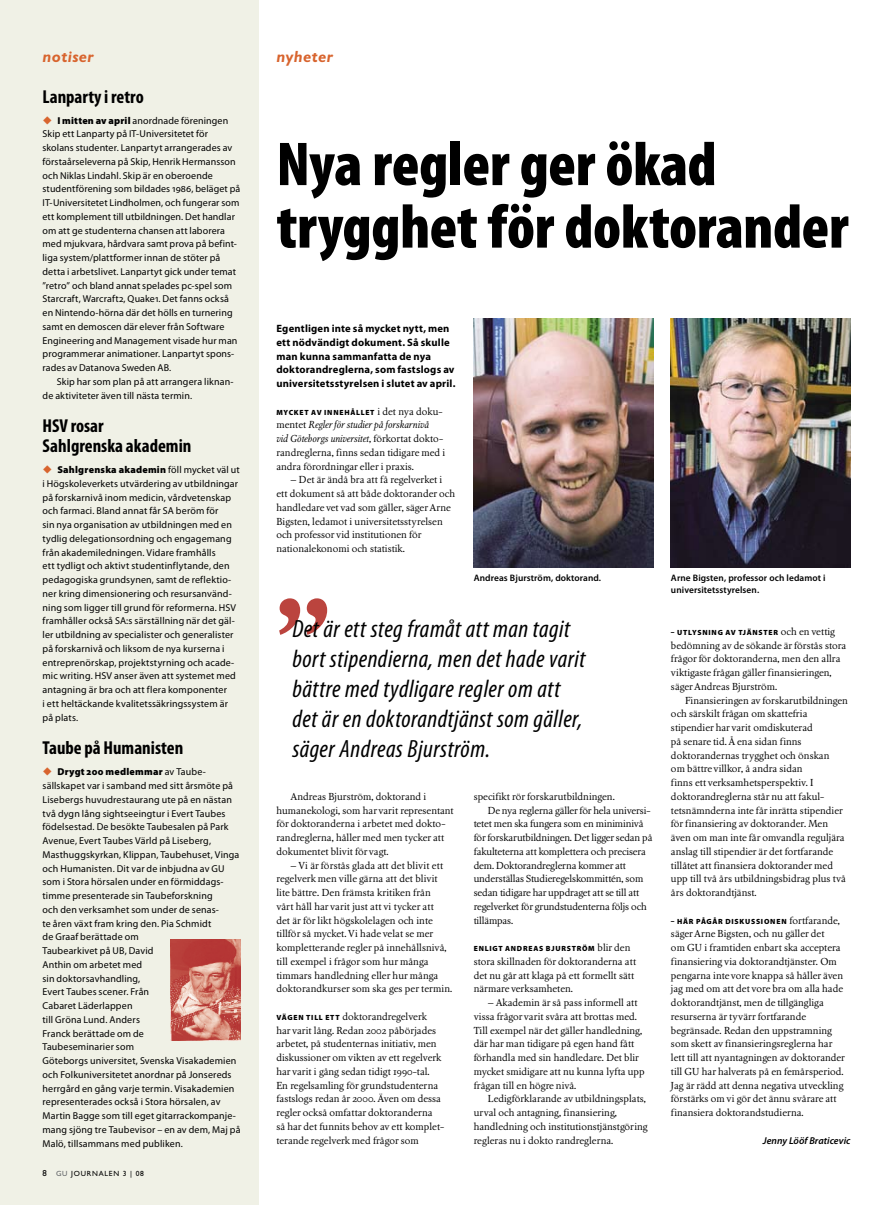
<style>
.page{position:relative;width:886px;height:1205px;background:#fff}
.page>*{position:absolute;margin:0;border:0;box-sizing:border-box;transform-origin:0 0}
.t1{font:150px "Nordling BQ Reg Os F";color:#bb443e}
.t2{font:900 condensed 62.5px/62.5px "Myriad Pro";letter-spacing:-.005em;color:#000}
.t3{font:italic condensed 25px/30px "Myriad Pro";letter-spacing:.02em;color:#000}
.t4{font:700 condensed 18.75px/20px "Myriad Pro";color:#000}
.t5{font:italic 700 16.25px "Gill Sans";letter-spacing:.025em;color:#d8642e}
.t6{font:700 10.62px/13.8px "Myriad Pro";letter-spacing:.015em;color:#000}
.t7{font:10px/13.8px "Nordling BQ Reg Os F";letter-spacing:.005em;color:#000}
.t8{font:10px/13.8px "Myriad Pro";letter-spacing:.015em;color:#000}
.t9{font:italic 10px/13.8px "Nordling BQ";letter-spacing:.005em;color:#000}
.t10{font:italic 600 10px "Myriad Pro";letter-spacing:.005em;color:#000}
.t11{font:600 9.38px/11.9px "Myriad Pro";letter-spacing:.01em;color:#000}
.t12{font:900 7.5px "Myriad Pro";letter-spacing:.1em;color:#000}
.t13{font:7.5px "Gill Sans";letter-spacing:.1em;color:#000}
.s1{color:#d8642e}
.s2{font-weight:900}
.s3{font-family:"Nordling BQ Reg Os F";font-weight:400;font-size:10px}
.s4{font-family:"Nordling BQ Reg Os F";font-style:normal}
.s5{font-family:"Myriad Pro";font-weight:900;font-size:7.5px}
.s6{color:#636669}
</style>
<div class="page">
<div style="left:0;top:0;width:259px;height:1205px;background:#f0f1e6"></div>
<img style="left:474px;top:319px;width:179px;height:248px">
<img style="left:671px;top:319px;width:179px;height:248px">
<img style="left:171px;top:939px;width:70px;height:101px">
<h3 class="t5" style="left:43px;top:47px;width:53px">notiser</h3>
<h3 class="t5" style="left:276px;top:47px;width:58px">nyheter</h3>
<h3 class="t4" style="left:43px;top:86px;width:103px">Lanparty i retro</h3>
<p class="t8" style="left:42px;top:113px;width:199px"><span class="s1">◆</span> <span class="s2">I MITTEN AV APRIL</span> anordnade föreningen Skip ett Lanparty på IT- Universitetet för skolans studenter. Lanpartyt arrangerades av förstaårseleverna på Skip, Henrik Hermansson och Niklas Lindahl. Skip är en oberoende student-förening som bildades 1986, beläget på IT-Universitetet Lindholmen, och fungerar som ett komplement till utbildningen. Det handlar om att ge studenterna chansen att laborera med mjukvara, hårdvara samt prova på befint&shy;liga system/plattformer innan de stöter på detta i arbetslivet. Lanpartyt gick under temat ”retro” och bland annat spelades pc-spel som Starcraft, Warcraft2, Quake1. Det fanns också en Nintendo-hörna där det hölls en turnering samt en demoscen där elever från Software Engineering and Management visade hur man programmerar animationer. Lanpartyt spons&shy;rades av Datanova Sweden AB.</p>
<p class="t8" style="left:43px;top:374px;width:193px;text-indent:14px">Skip har som plan på att arrangera liknan&shy;de aktiviteter även till nästa termin.</p>
<h3 class="t4" style="left:43px;top:416px;width:150px">HSV rosar<br>Sahlgrenska akademin</h3>
<p class="t8" style="left:43px;top:463px;width:199px"><span class="s1">◆</span> <span class="s2">SAHLGRENSKA AKADEMIN</span> föll mycket väl ut i Högskoleverkets utvärdering av utbildningar på forskarnivå inom medicin, vårdvetenskap och farmaci. Bland annat får SA beröm för<br>sin nya organisation av utbildningen med en tydlig delegationsordning och engagemang från akademiledningen. Vidare framhålls<br>ett tydligt och aktivt studentinflytande, den pedagogiska grundsynen, samt de reflektio&shy;ner kring dimensionering och resursanvänd&shy;ning som ligger till grund för reformerna. HSV framhåller också SA:s särställning när det gäl&shy;ler utbildning av specialister och generalister på forskarnivå och liksom de nya kurserna i entreprenörskap, projektstyrning och acade&shy;mic writing. HSV</p>
<h2 class="t2" style="left:276px;top:131px;width:574px">Nya regler ger ökad trygghet för doktorander</h2>
<p class="t6" style="left:276px;top:321px;width:180px">Egentligen inte så mycket nytt, men ett nödvändigt dokument. Så skulle man kunna sammanfatta de nya doktorandreglerna, som fastslogs av universitetsstyrelsen i slutet av april.</p>
<p class="t12" style="left:276px;top:407px;width:167px">MYCKET AV INNEHÅLLET <span class="s3">i det nya doku-</span></p>
<p class="t9" style="left:276px;top:418px;width:168px"><span class="s4">men-tet</span> Regler för studier på forskarnivå vid Göteborgs universitet<span class="s4">, förkortat dokto-</span></p>
<p class="t7" style="left:276px;top:446px;width:170px">randreglerna, finns sedan tidigare med i andra förordningar eller i praxis.</p>
<p class="t7" style="left:276px;top:473px;width:180px;text-indent:14px">– Det är ändå bra att få regelverket i ett dokument så att både doktorander och handledare vet vad som gäller, säger Arne Bigsten, ledamot i universitetsstyrelsen och professor vid institutionen för national-ekonomi och statistik.</p>
<p class="t11" style="left:474px;top:572px;width:129px">Andreas Bjurström, doktorand.</p>
<p class="t11" style="left:671px;top:572px;width:156px">Arne Bigsten, professor och ledamot i universitetsstyrelsen.</p>
<h1 class="t1" style="left:274px;top:570px;width:61px">”</h1>
<h3 class="t3" style="left:292px;top:613px;width:295px">Det är ett steg framåt att man tagit bort stipendierna, men det hade varit bättre med tydligare regler om att det är en doktorandtjänst som gäller, säger Andreas Bjurström.</h3>
<p class="t12" style="left:671px;top:627px;width:166px">– UTLYSNING AV TJÄNSTER <span class="s3">och en vettig</span></p>
<p class="t7" style="left:671px;top:638px;width:177px">bedömning av de sökande är förstås stora frågor för doktoranderna, men den allra viktigaste frågan gäller finansieringen, säger Andreas Bjurström.</p>
<p class="t7" style="left:671px;top:693px;width:178px;text-indent:14px">Finansieringen av forskarutbildningen och särskilt frågan om skattefria stipendier har varit omdiskuterad<br>på senare tid. Å ena sidan finns doktorandernas trygghet och önskan<br>om bättre villkor, å andra sidan<br>finns ett verksamhetsperspektiv. I doktorandreglerna står nu att fakul&shy;tetsnämnderna inte får inrätta stipendier för finansiering av doktorander. Men även om man inte får omvandla reguljära anslag till stipendier är det fortfarande tillåtet att finansiera doktorander med upp till två års utbildningsbidrag plus två års doktorandtjänst.</p>
<p class="t12" style="left:671px;top:916px;width:170px">– HÄR PÅGÅR DIS KUSSI ONEN <span class="s3">fortfarande,</span></p>
<p class="t7" style="left:671px;top:927px;width:176px">säger Arne Bigsten, och nu gäller det<br>om GU i framtiden enbart ska acceptera finansiering via doktorandtjänster. Om pengarna inte vore knappa så håller även jag med om att det vore bra om alla hade doktorandtjänst, men de tillgängliga resurserna är tyvärr fortfarande begränsade. Redan den uppstramning som skett av finansieringsreglerna har lett till att nyantagningen av doktorander till GU har halverats på en femårsperiod.<br>Jag är rädd att denna negativa utveckling förstärks om vi gör det ännu svårare att finansiera doktorandstudierna.</p>
<p class="t10" style="left:763px;top:1134px;width:89px">Jenny Lööf Braticevic</p>
<p class="t8" style="left:43px;top:669px;width:195px;text-indent:72px">anser även att systemet med antagning är bra och att flera komponenter<br>i ett heltäckande kvalitetssäkringssystem är på plats.</p>
<h3 class="t4" style="left:43px;top:738px;width:142px">Taube på Humanisten</h3>
<p class="t8" style="left:43px;top:765px;width:199px"><span class="s1">◆</span> <span class="s2">DRYGT 200 MEDLEMMAR</span> av Taube&shy;sällskapet var i samband med sitt årsmöte på Lisebergs huvudrestaurang ute på en nästan två dygn lång sightseeingtur i Evert Taubes födelsestad. De besökte Taubesalen på Park Avenue, Evert Taubes Värld på Liseberg, Masthuggskyrkan, Klippan, Taubehuset, Vinga och Humanisten. Dit var de inbjudna av GU som i Stora hörsalen under en förmiddags&shy;timme presenterade sin Taubeforskning<br>och den verksamhet som under de senas-<br>te åren växt fram kring den. Pia Schmidt<br>de Graaf berättade om<br>Taubearkivet på UB, David<br>Anthin om arbetet med<br>sin doktorsavhandling,<br>Evert Taubes scener. Från<br>Cabaret Läderlappen<br>till Gröna Lund. Anders<br>Franck berättade om de<br>Taubeseminarier som<br>Göteborgs universitet, Svenska Visakademien och Folkuniversitetet anordnar på Jonsereds herrgård en gång varje termin. Visakademien representerades också i Stora hörsalen, av Martin Bagge som till eget gitarrackompanje&shy;mang sjöng tre Taubevisor – en av dem, Maj på Malö, tillsammans med publiken.</p>
<p class="t7" style="left:276px;top:790px;width:179px;text-indent:14px">Andreas Bjurström, doktorand i humanekologi, som har varit representant för doktoranderna i arbetet med dokto&shy;randreglerna, håller med men tycker att dokumentet blivit för vagt.</p>
<p class="t7" style="left:276px;top:858px;width:177px;text-indent:14px">– Vi är förstås glada att det blivit ett regelverk men ville gärna att det blivit lite bättre. Den främsta kritiken från<br>vårt håll har varit just att vi tycker att<br>det är för likt högskolelagen och inte tillför så mycket. Vi hade velat se mer kompletterande regler på innehållsnivå, till exempel i frågor som hur många timmars handledning eller hur många doktorandkurser som ska ges per termin.</p>
<p class="t7" style="left:276px;top:1010px;width:169px"><span class="s5">VÄGEN TI LL ETT</span> doktorandregelverk har varit lång. Redan 2002 påbörjades arbetet, på studenternas initiativ, men diskussioner om vikten av ett regelverk har varit i gång sedan tidigt 1990-tal.<br>En regelsamling för grundstudenterna fastslogs redan år 2000. Även om dessa regler också omfattar doktoranderna så har det funnits behov av ett komplet&shy;terande regelverk med frågor som</p>
<p class="t7" style="left:474px;top:790px;width:143px">specifikt rör forskarutbildningen.</p>
<p class="t7" style="left:488px;top:803px;width:163px">De nya reglerna gäller för hela univer-si-</p>
<p class="t7" style="left:474px;top:817px;width:171px">tetet men ska fungera som en mini-minivå</p>
<p class="t7" style="left:474px;top:831px;width:180px">för forskarutbildningen. Det ligger sedan på</p>
<p class="t7" style="left:474px;top:845px;width:174px">fakulteterna att komp-lettera och precisera</p>
<p class="t7" style="left:474px;top:858px;width:154px">dem. Dokto-randreglerna kommer att</p>
<p class="t7" style="left:474px;top:872px;width:171px">under-ställas Studieregelskommittén, som</p>
<p class="t7" style="left:474px;top:886px;width:167px">sedan tidigare har uppdraget att se till att</p>
<p class="t7" style="left:474px;top:900px;width:175px">regel-verket för grundstudenterna följs och</p>
<p class="t7" style="left:474px;top:913px;width:41px">tillämpas.</p>
<p class="t12" style="left:474px;top:943px;width:158px">ENLIGT ANDREAS BJ URSTRÖM <span class="s3">blir den</span></p>
<p class="t7" style="left:474px;top:955px;width:164px">stora skillnaden för doktoranderna att det nu går att klaga på ett formellt sätt närmare verksamheten.</p>
<p class="t7" style="left:474px;top:996px;width:172px;text-indent:14px">– Akademin är så pass informell att vissa frågor varit svåra att brottas med.<br>Till exempel när det gäller handledning, där har man tidigare på egen hand fått förhandla med sin handledare. Det blir mycket smidigare att nu kunna lyfta upp frågan till en högre nivå.</p>
<p class="t7" style="left:474px;top:1092px;width:175px;text-indent:14px">Ledigförklarande av utbildningsplats, urval och antagning, finansiering, handledning och institutionstjänstgöring regleras nu i dokto randreglerna.</p>
<p class="t13" style="left:56px;top:1169px;width:89px"><span class="s6">GU</span> JOURNALEN 3 | 08</p>
</div>
